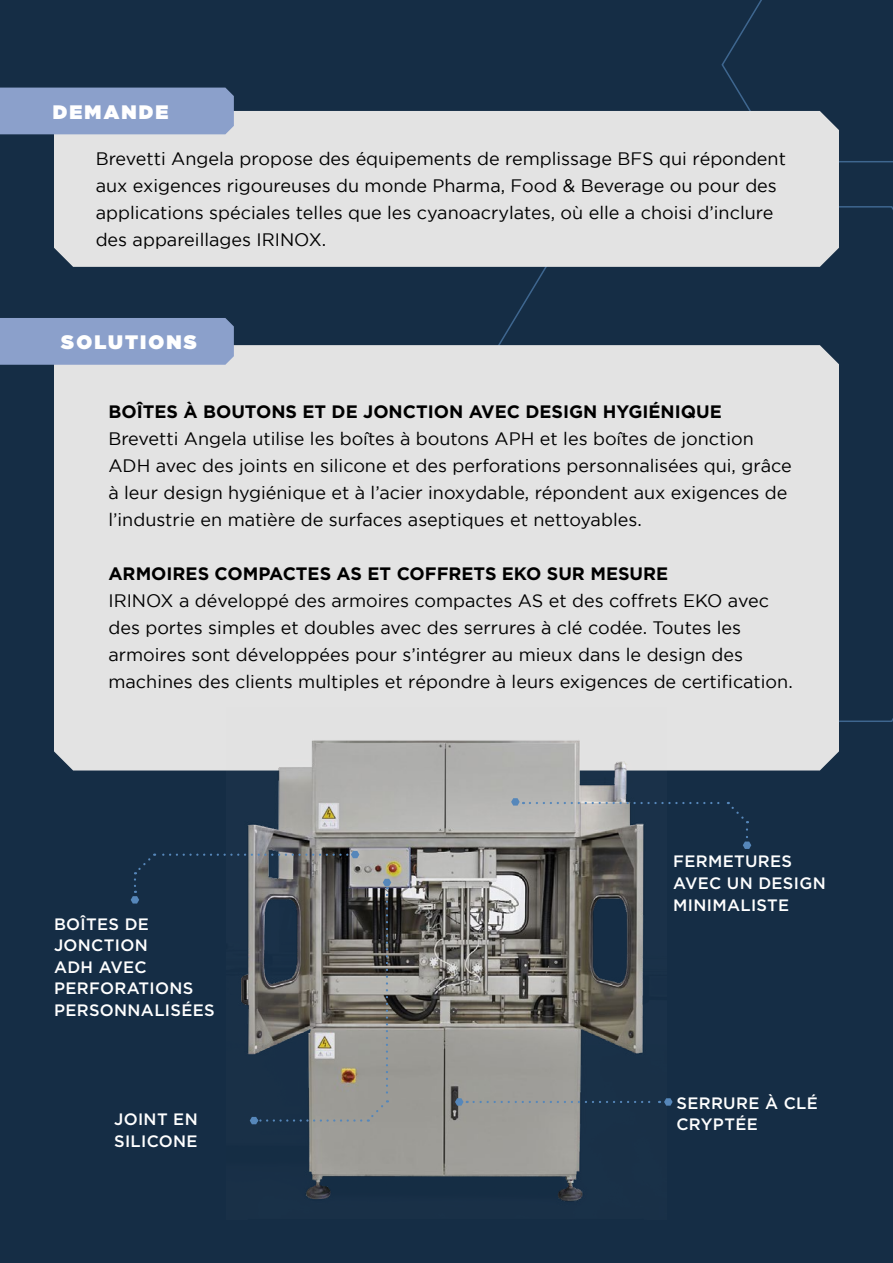
<style>
.page{position:relative;width:893px;height:1263px;background:#152d45}
.page>*{position:absolute;margin:0;border:0;box-sizing:border-box;transform-origin:0 0}
.t1{font:900 19.5px "Gotham";letter-spacing:.11em;color:#fff}
.t2{font:18px/27px "Gotham";color:#000}
.t3{font:700 18px "Gotham";color:#000}
.t4{font:500 16.5px/21.6px "Gotham";letter-spacing:.02em;color:#fff}
</style>
<div class="page">
<svg style="left:721px;top:0;width:172px;height:163px"></svg>
<div style="left:54px;top:345px;width:785px;height:425px;background:#e3e3e3"></div>
<svg style="left:0;top:318px;width:234px;height:104px;background:#a1adc4"></svg>
<div style="left:54px;top:111px;width:785px;height:156px;background:#e3e3e3"></div>
<div style="left:0;top:88px;width:234px;height:46px;background:#8ba0cb"></div>
<img style="left:227px;top:708px;width:439px;height:493px">
<svg style="left:530px;top:802px;width:218px;height:21px"></svg>
<svg style="left:743px;top:829px;width:8px;height:20px"></svg>
<svg style="left:511px;top:798px;width:13px;height:7px"></svg>
<svg style="left:455px;top:1098px;width:13px;height:8px"></svg>
<svg style="left:474px;top:1098px;width:199px;height:8px"></svg>
<svg style="left:367px;top:895px;width:21px;height:227px;background:#767672"></svg>
<svg style="left:383px;top:879px;width:8px;height:10px"></svg>
<svg style="left:250px;top:1117px;width:111px;height:7px"></svg>
<svg style="left:131px;top:851px;width:229px;height:52px"></svg>
<p class="t1" style="left:53px;top:98px;width:117px">DEMANDE</p>
<p class="t2" style="left:96px;top:145px;width:692px">Brevetti Angela propose des équipements de remplissage BFS qui répondent aux exigences rigoureuses du monde Pharma, Food &amp; Beverage ou pour des applications spéciales telles que les cyanoacrylates, où elle a choisi d’inclure des appareillages IRINOX.</p>
<p class="t1" style="left:61px;top:328px;width:137px">SOLUTIONS</p>
<p class="t3" style="left:108px;top:400px;width:615px">BOÎTES À BOUTONS ET DE JONCTION AVEC DESIGN HYGIÉNIQUE</p>
<p class="t2" style="left:108px;top:425px;width:685px">Brevetti Angela utilise les boîtes à boutons APH et les boîtes de jonction ADH avec des joints en silicone et des perforations personnalisées qui, grâce à leur design hygiénique et à l’acier inoxydable, répondent aux exigences de l’industrie en matière de surfaces aseptiques et nettoyables.</p>
<p class="t3" style="left:108px;top:562px;width:561px">ARMOIRES COMPACTES AS ET COFFRETS EKO SUR MESURE</p>
<p class="t2" style="left:108px;top:587px;width:686px">IRINOX a développé des armoires compactes AS et des coffrets EKO avec des portes simples et doubles avec des serrures à clé codée. Toutes les armoires sont développées pour s’intégrer au mieux dans le design des machines des clients multiples et répondre à leurs exigences de certification.</p>
<p class="t4" style="left:54px;top:913px;width:162px">BOÎTES DE<br>JONCTION<br>ADH AVEC<br>PERFORATIONS<br>PERSONNALISÉES</p>
<p class="t4" style="left:114px;top:1108px;width:85px">JOINT EN<br>SILICONE</p>
<p class="t4" style="left:673px;top:851px;width:154px">FERMETURES<br>AVEC UN DESIGN<br>MINIMALISTE</p>
<p class="t4" style="left:676px;top:1092px;width:143px">SERRURE À CLÉ<br>CRYPTÉE</p>
</div>
